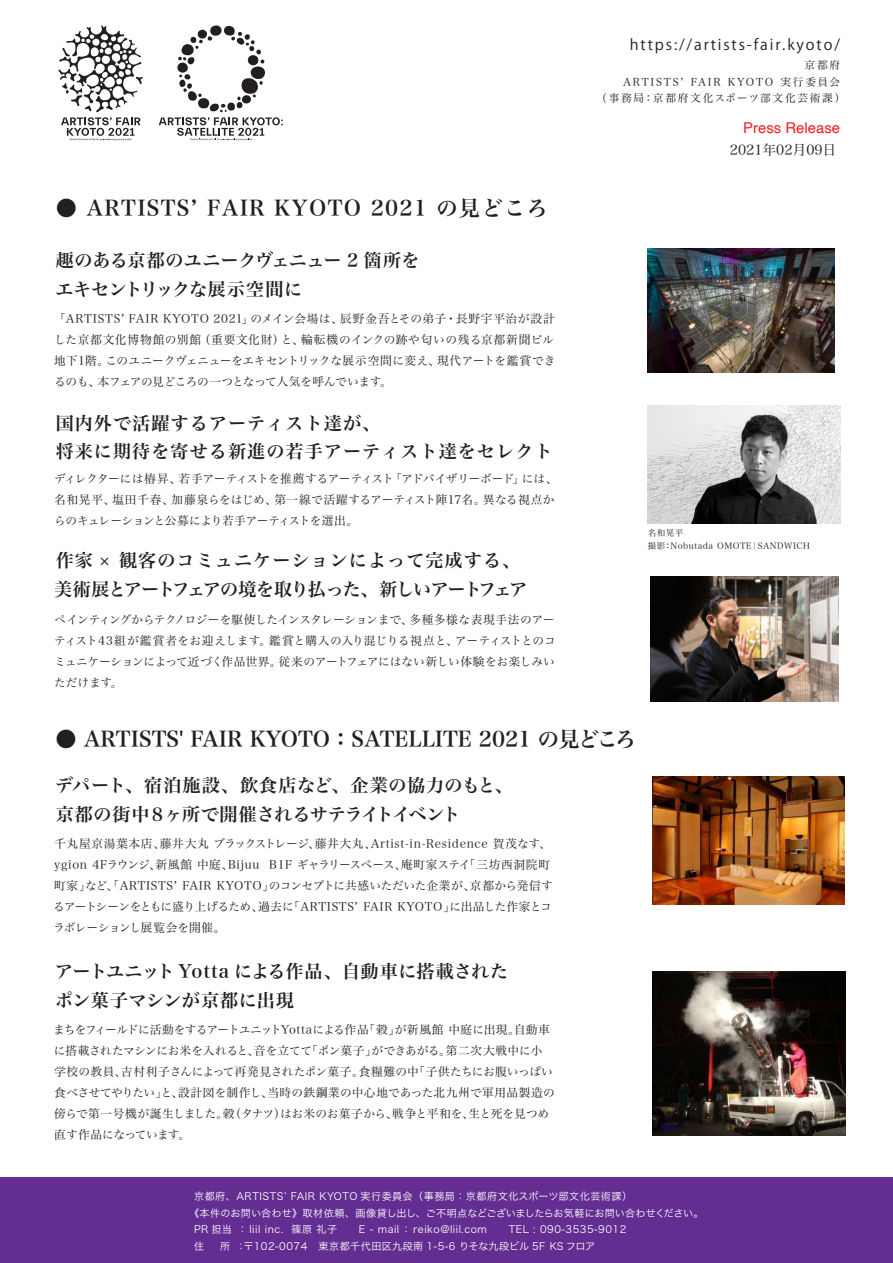
<style>
.page{position:relative;width:893px;height:1263px;background:#fff}
.page>*{position:absolute;margin:0;border:0;box-sizing:border-box;transform-origin:0 0}
.t1{font:21.3px "Hira Min Pro W6";color:#231f20}
.t2{font:21.3px "Hira Min Pro W6";letter-spacing:.06em;color:#231f20}
.t3{font:18px/28.5px "Hira Min Pro W6";letter-spacing:.01em;color:#231f20}
.t4{font:18px/28.5px "Hira Min Pro W6";letter-spacing:.005em;color:#231f20}
.t5{font:18px/28.5px "Hira Min Pro W6";letter-spacing:.06em;color:#231f20}
.t6{font:18px/28.5px "Hira Min Pro W6";letter-spacing:.03em;color:#231f20}
.t7{font:18px/28.5px "Hira Min Pro W6";color:#231f20}
.t8{font:14.85px "Koz Go Pro";letter-spacing:.125em;color:#231f20}
.t9{font:14.85px "Helvetica";color:#ee1d23}
.t10{font:13.8px "Hira Min Pro W3";color:#231f20}
.t11{font:11.7px/21px "Hira Min Pro W3";letter-spacing:.005em;color:#231f20;text-align:justify}
.t12{font:11.7px/21px "Hira Min Pro W3";letter-spacing:.035em;color:#231f20}
.t13{font:11.7px/21px "Hira Min Pro W3";letter-spacing:.03em;color:#231f20}
.t14{font:11.7px/21px "Hira Min Pro W3";letter-spacing:-.02em;color:#231f20}
.t15{font:10.65px "Hira Min Pro W3";letter-spacing:.17em;color:#231f20}
.t16{font:10.05px "Hira Kaku Pro W3";letter-spacing:.05em;color:#fff}
.t17{font:10.05px "Hira Kaku Pro W3";letter-spacing:.01em;color:#fff}
.t18{font:8.55px/13.5px "Hira Min Pro W3";letter-spacing:.06em;color:#231f20}
</style>
<div class="page">
<div style="left:0;top:1178px;width:893px;height:85px;background:#632d91"></div>
<svg style="left:159px;top:25px;width:124px;height:116px"></svg>
<svg style="left:58px;top:25px;width:85px;height:116px"></svg>
<img style="left:648px;top:405px;width:193px;height:118px">
<img style="left:648px;top:249px;width:187px;height:124px">
<img style="left:650px;top:577px;width:188px;height:125px">
<img style="left:653px;top:776px;width:192px;height:129px">
<img style="left:653px;top:971px;width:192px;height:165px">
<p class="t8" style="left:630px;top:35px;width:212px">https://artists-fair.kyoto/</p>
<p class="t15" style="left:804px;top:56px;width:37px">京都府</p>
<p class="t15" style="left:623px;top:73px;width:218px">ARTISTSʼ FAIR KYOTO 実行委員会</p>
<p class="t15" style="left:596px;top:89px;width:251px">（事務局：京都府文化スポーツ部文化芸術課）</p>
<p class="t9" style="left:743px;top:116px;width:98px">Press Release</p>
<p class="t10" style="left:730px;top:138px;width:108px">2021年02月09日</p>
<h1 class="t2" style="left:56px;top:189px;width:494px">● ARTISTSʼ FAIR KYOTO 2021 の見どころ</h1>
<h2 class="t7" style="left:55px;top:245px;width:366px">趣のある京都のユニークヴェニュー 2 箇所をエキセントリックな展示空間に</h2>
<p class="t13" style="left:54px;top:307px;width:503px">「ARTISTSʼ FAIR KYOTO 2021」のメイン会場は、辰野金吾とその弟子・長野宇平治が設計した京都文化博物館の別館（重要文化財）と、輪転機のインクの跡や匂いの残る京都新聞ビル地下1階。このユニークヴェニューをエキセントリックな展示空間に変え、現代アートを鑑賞できるのも、本フェアの見どころの一つとなって人気を呼んでいます。</p>
<h2 class="t5" style="left:56px;top:408px;width:498px">国内外で活躍するアーティスト達が、<br>将来に期待を寄せる新進の若手アーティスト達をセレクト</h2>
<p class="t14" style="left:54px;top:467px;width:505px">ディレクターには椿昇、若手アーティストを推薦するアーティスト「アドバイザリーボード」には、名和晃平、塩田千春、加藤泉らをはじめ、第一線で活躍するアーティスト陣17名。異なる視点からのキュレーションと公募により若手アーティストを選出。</p>
<h2 class="t3" style="left:54px;top:545px;width:474px">作家 × 観客のコミュニケーションによって完成する、美術展とアートフェアの境を取り払った、新しいアートフェア</h2>
<p class="t11" style="left:54px;top:608px;width:503px">ペインティングからテクノロジーを駆使したインスタレーションまで、多種多様な表現手法のアーティスト43組が鑑賞者をお迎えします。鑑賞と購入の入り混じりる視点と、アーティストとのコミュニケーションによって近づく作品世界。従来のアートフェアにはない新しい体験をお楽しみいただけます。</p>
<p class="t18" style="left:648px;top:525px;width:164px">名和晃平<br>撮影：Nobutada OMOTE｜SANDWICH</p>
<h1 class="t1" style="left:56px;top:720px;width:582px">● ARTISTS' FAIR KYOTO：SATELLITE 2021 の見どころ</h1>
<h2 class="t4" style="left:55px;top:770px;width:459px">デパート、宿泊施設、飲食店など、企業の協力のもと、京都の街中８ヶ所で開催されるサテライトイベント</h2>
<p class="t12" style="left:53px;top:832px;width:501px">千丸屋京湯葉本店、藤井大丸 ブラックストレージ、藤井大丸、Artist-in-Residence 賀茂なす、ygion 4Fラウンジ、新風館 中庭、Bijuu B1F ギャラリースペース、庵町家ステイ「三坊西洞院町町家」など、「ARTISTSʼ FAIR KYOTO」のコンセプトに共感いただいた企業が、京都から発信するアートシーンをともに盛り上げるため、過去に「ARTISTSʼ FAIR KYOTO」に出品した作家とコラボレーションし展覧会を開催。</p>
<h2 class="t6" style="left:55px;top:956px;width:455px">アートユニット Yotta による作品、自動車に搭載されたポン菓子マシンが京都に出現</h2>
<p class="t11" style="left:53px;top:1018px;width:503px;text-align:left">まちをフィールドに活動をするアートユニットYottaによる作品「穀」が新風館 中庭に出現。自動車に搭載されたマシンにお米を入れると、音を立てて「ポン菓子」ができあがる。第二次大戦中に小学校の教員、吉村利子さんによって再発見されたポン菓子。食糧難の中「子供たちにお腹いっぱい食べさせてやりたい」と、設計図を制作し、当時の鉄鋼業の中心地であった北九州で軍用品製造の傍らで第一号機が誕生しました。穀（タナツ）はお米のお菓子から、戦争と平和を、生と死を見つめ直す作品になっています。</p>
<p class="t16" style="left:194px;top:1188px;width:440px">京都府、ARTISTSʼ FAIR KYOTO 実行委員会（事務局：京都府文化スポーツ部文化芸術課）</p>
<p class="t17" style="left:189px;top:1204px;width:516px">《本件のお問い合わせ》取材依頼、画像貸し出し、ご不明点などございましたらお気軽にお問い合わせください。</p>
<p class="t16" style="left:194px;top:1221px;width:434px">PR 担当 ： liil inc. 篠原 礼子　　E - mail ： reiko@liil.com　　TEL : 090-3535-9012</p>
<p class="t16" style="left:194px;top:1237px;width:12px">住</p>
<p class="t16" style="left:220px;top:1237px;width:376px">所 ：〒102-0074　東京都千代田区九段南 1-5-6 りそな九段ビル 5F KS フロア</p>
</div>
